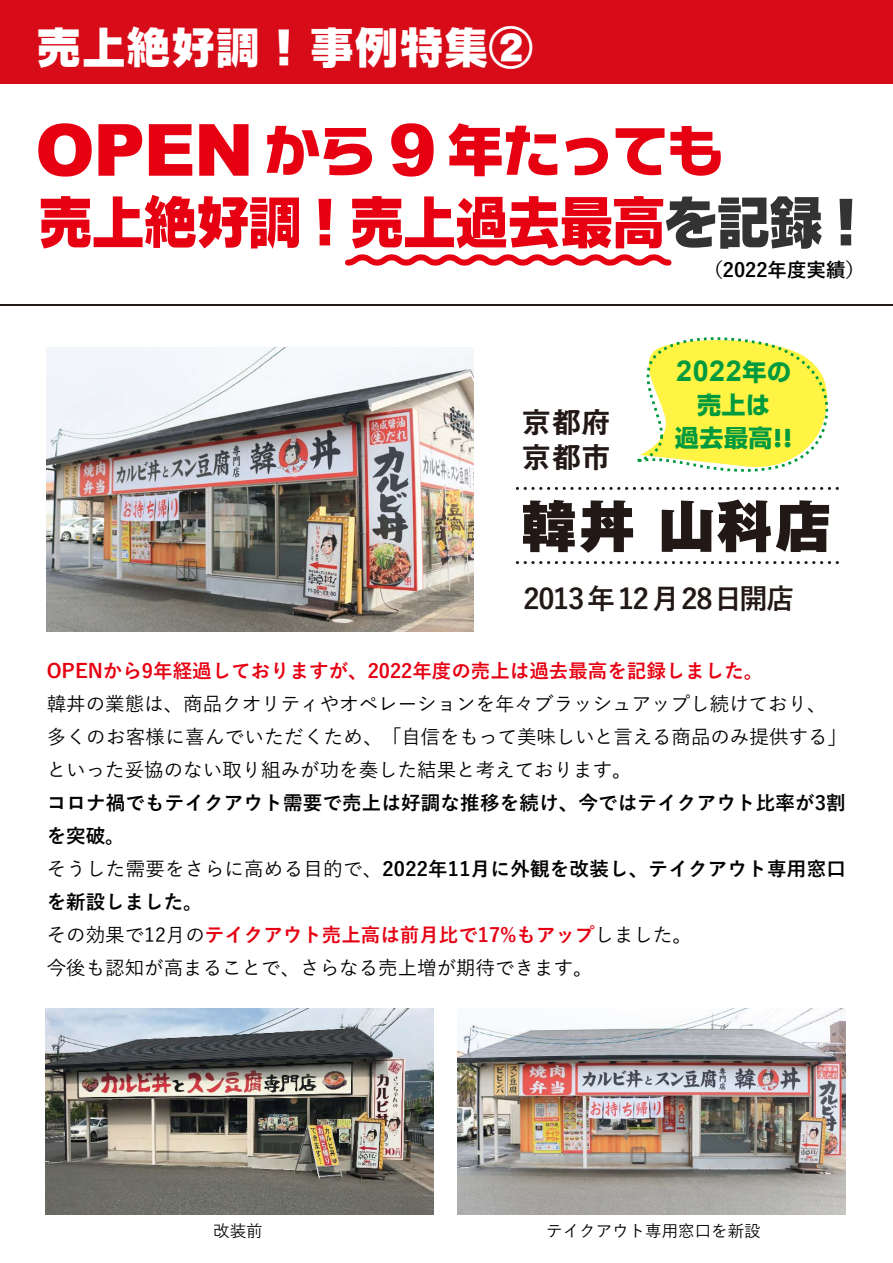
<style>
.page{position:relative;width:893px;height:1263px;background:#fff}
.page>*{position:absolute;margin:0;border:0;box-sizing:border-box;transform-origin:0 0}
.t1{font:56.55px "OT NIS WNKS L10 S10";letter-spacing:-.015em;color:#e60012;scale:.94 1}
.t2{font:56.55px "OT NIS WNKS L10 S10";letter-spacing:-.015em;color:#e60012}
.t3{font:900 55.5px "Gothic MB101 Pro";color:#221815}
.t4{font:43.5px "OT NIS WNKS L10 S10";letter-spacing:.03em;color:#fff}
.t5{font:700 28.8px "Arial";color:#009a3e}
.t6{font:700 28.5px/34.5px "Gothic MB101 Pro De";letter-spacing:.05em;color:#221815}
.t7{font:700 28.2px "Yu Go";letter-spacing:-.04em;color:#221815}
.t8{font:700 24px/33px "Shin Go Pro";letter-spacing:.025em;color:#009a3e;text-align:center}
.t9{font:700 19.5px/33px "Yu Go";letter-spacing:.01em;color:#040000}
.t10{font:500 19.5px/33px "Yu Go";color:#040000}
.t11{font:700 19.5px "Yu Go";color:#e60012}
.t12{font:500 16.5px "Yu Go";color:#040000}
.s1{font-family:"Arial";font-weight:900;font-size:72px}
.s2{color:#333}
.s3{font-family:"Shin Go Pro";font-size:24px}
.s4{font-family:"Futura"}
.s5{font-weight:500}
.s6{color:#e60012}
</style>
<div class="page">
<div style="left:0;top:0;width:892px;height:83px;background:#d80c18"></div>
<hr style="left:0;top:304px;width:893px;height:2px;background:#221815">
<img style="left:46px;top:347px;width:428px;height:284px">
<img style="left:46px;top:1008px;width:387px;height:206px">
<img style="left:457px;top:1008px;width:388px;height:206px">
<svg style="left:517px;top:487px;width:322px;height:3px"></svg>
<svg style="left:517px;top:561px;width:322px;height:3px"></svg>
<svg style="left:345px;top:254px;width:327px;height:12px"></svg>
<svg style="left:637px;top:337px;width:192px;height:135px"></svg>
<h3 class="t4" style="left:37px;top:25px;width:497px">売上絶好調 ! 事例特集②</h3>
<h1 class="t2" style="left:35px;top:122px;width:690px"><span class="s1">OPEN</span> から <span class="s1">9</span> 年たっても</h1>
<h1 class="t1" style="left:39px;top:194px;width:878px">売上絶好調 ! 売上過去最高<span class="s2">を記録 !</span></h1>
<h3 class="t6" style="left:522px;top:402px;width:90px">京都府京都市</h3>
<p class="t9" style="left:703px;top:254px;width:163px">（2022年度実績）</p>
<h3 class="t5" style="left:676px;top:352px;width:117px">2022<span class="s3">年の</span></h3>
<p class="t8" style="left:675px;top:386px;width:119px">売上は<br>過去最高<span class="s4">!!</span></p>
<h2 class="t3" style="left:521px;top:479px;width:311px">韓丼 山科店</h2>
<h3 class="t7" style="left:523px;top:583px;width:272px">2013年12月28日開店</h3>
<p class="t11" style="left:47px;top:660px;width:718px">OPENから9年経過しておりますが、2022年度の売上は過去最高を記録しました。</p>
<p class="t10" style="left:47px;top:685px;width:802px">韓丼の業態は、商品クオリティやオペレーションを年々ブラッシュアップし続けており、多くのお客様に喜んでいただくため、「自信をもって美味しいと言える商品のみ提供する」といった妥協のない取り組みが功を奏した結果と考えております。</p>
<p class="t9" style="left:47px;top:787px;width:801px">コロナ禍でもテイクアウト需要で売上は好調な推移を続け、今ではテイクアウト比率が3割を突破。<br><span class="s5">そうした需要をさらに高める目的で、</span>2022年11月に外観を改装し、テイクアウト専用窓口を新設しました。<br><span class="s5">その効果で12月の</span><span class="s6">テイクアウト売上高は前月比で17%もアップ</span><span class="s5">しました。<br>今後も認知が高まることで、さらなる売上増が期待できます。</span></p>
<p class="t12" style="left:213px;top:1216px;width:51px">改装前</p>
<p class="t12" style="left:546px;top:1216px;width:216px">テイクアウト専用窓口を新設</p>
</div>
